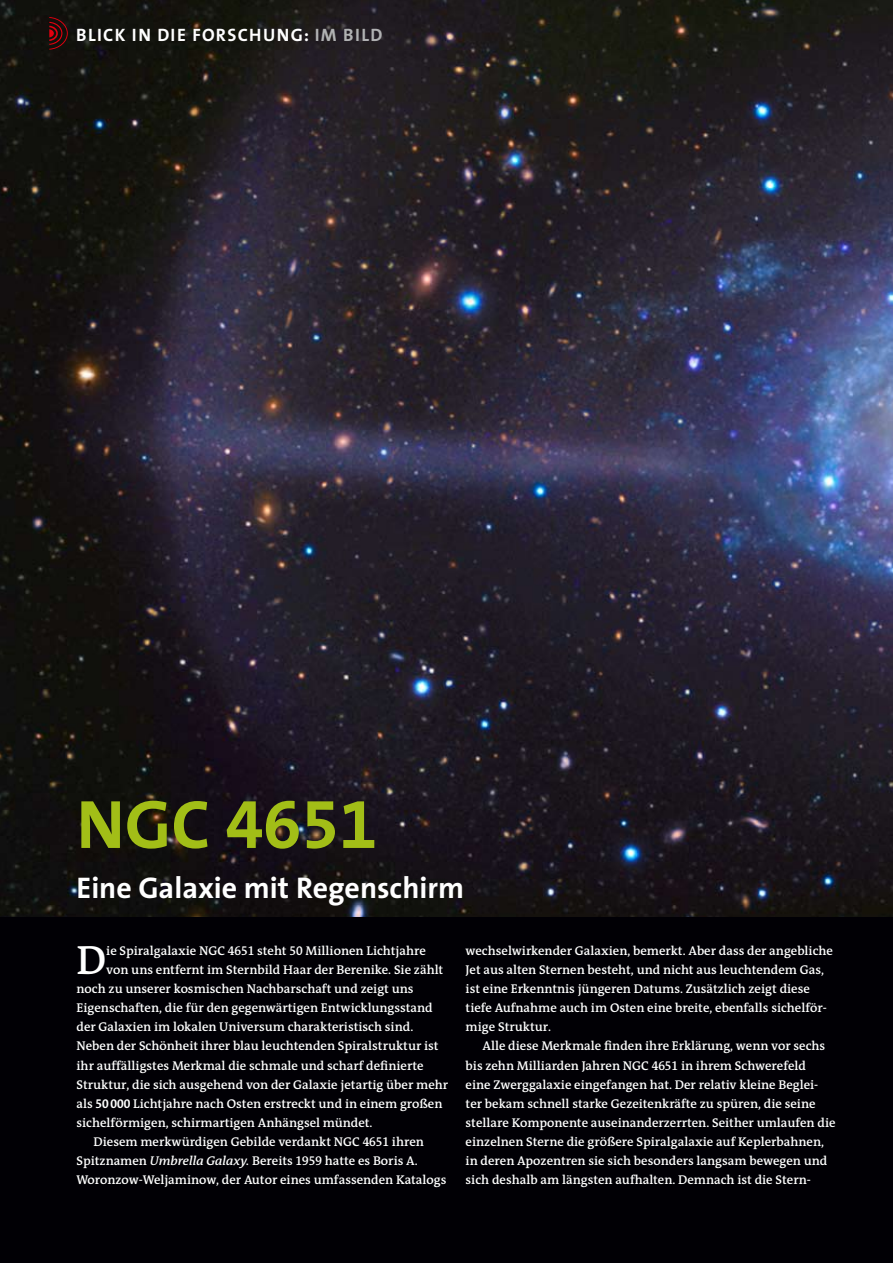
<style>
.page{position:relative;width:893px;height:1263px;background:#010005}
.page>*{position:absolute;margin:0;border:0;box-sizing:border-box;transform-origin:0 0}
.t1{font:69px "The Sans Bold Expert";color:#a2be17}
.t2{font:600 41.1px "The Antiqua B6";color:#fff}
.t3{font:700 30px "The Sans";color:#fff}
.t4{font:700 18px "The Sans";letter-spacing:.08em;color:#fff}
.t5{font:600 12.75px/19.2px "The Antiqua B6";color:#fff}
.s1{color:#b1b2b3}
.s2{font-family:"The Sans";font-weight:700}
.s3{font-family:"The Antiqua B6 c Semi Bold Caps";font-weight:400}
.s4{font-family:"The Antiqua B7 c Bold Caps";font-weight:400}
.s5{font-family:"The Antiqua B6 i";font-style:italic}
</style>
<div class="page">
<img style="left:0;top:0;width:893px;height:916px">
<svg style="left:49px;top:17px;width:19px;height:33px"></svg>
<h3 class="t4" style="left:76px;top:24px;width:308px">Blick in die Forschung: <span class="s1">IM Bild</span></h3>
<h1 class="t1" style="left:77px;top:780px;width:302px"><span class="s2">NGC</span> 4651</h1>
<h3 class="t3" style="left:77px;top:869px;width:389px">Eine Galaxie mit Regenschirm</h3>
<h2 class="t2" style="left:77px;top:938px;width:31px">D</h2>
<p class="t5" style="left:106px;top:941px;width:321px">ie Spiralgalaxie NGC <span class="s3">4651</span> steht <span class="s3">50</span> Millionen Lichtjahre</p>
<p class="t5" style="left:106px;top:960px;width:338px">von uns entfernt im Sternbild Haar der Berenike. Sie zählt</p>
<p class="t5" style="left:77px;top:980px;width:339px">noch zu unserer kosmischen Nachbarschaft und zeigt uns</p>
<p class="t5" style="left:77px;top:999px;width:358px">Eigenschaften, die für den gegenwärtigen Entwicklungsstand</p>
<p class="t5" style="left:77px;top:1018px;width:338px">der Galaxien im lokalen Universum charakteristisch sind.</p>
<p class="t5" style="left:77px;top:1037px;width:364px">Neben der Schönheit ihrer blau leuchtenden Spiralstruktur ist</p>
<p class="t5" style="left:77px;top:1056px;width:349px">ihr auffälligstes Merkmal die schmale und scharf definierte</p>
<p class="t5" style="left:77px;top:1075px;width:373px">Struktur, die sich ausgehend von der Galaxie jetartig über mehr</p>
<p class="t5" style="left:77px;top:1094px;width:367px">als <span class="s4">50 000</span> Lichtjahre nach Osten erstreckt und in einem großen</p>
<p class="t5" style="left:77px;top:1113px;width:297px">sichelförmigen, schirmartigen Anhängsel mündet.</p>
<p class="t5" style="left:94px;top:1133px;width:332px">Diesem merkwürdigen Gebilde verdankt NGC <span class="s3">4651</span> ihren</p>
<p class="t5" style="left:77px;top:1152px;width:343px">Spitznamen <span class="s5">Umbrella Galaxy.</span> Bereits <span class="s3">1959</span> hatte es Boris A.</p>
<p class="t5" style="left:77px;top:1171px;width:371px">Woronzow-Weljaminow, der Autor eines umfassenden Katalogs</p>
<p class="t5" style="left:466px;top:941px;width:369px">wechselwirkender Galaxien, bemerkt. Aber dass der angebliche Jet aus alten Sternen besteht, und nicht aus leuchtendem Gas, ist eine Erkenntnis jüngeren Datums. Zusätzlich zeigt diese tiefe Aufnahme auch im Osten eine breite, ebenfalls sichelför&shy;mige Struktur.</p>
<p class="t5" style="left:466px;top:1037px;width:371px;text-indent:17px">Alle diese Merkmale finden ihre Erklärung, wenn vor sechs bis zehn Milliarden Jahren NGC <span class="s3">4651</span> in ihrem Schwerefeld<br>eine Zwerggalaxie eingefangen hat. Der relativ kleine Beglei&shy;ter bekam schnell starke Gezeitenkräfte zu spüren, die seine stellare Komponente auseinanderzerrten. Seither umlaufen die einzelnen Sterne die größere Spiralgalaxie auf Keplerbahnen, in deren Apozentren sie sich besonders langsam bewegen und sich deshalb am längsten aufhalten. Demnach ist die Stern-</p>
</div>
